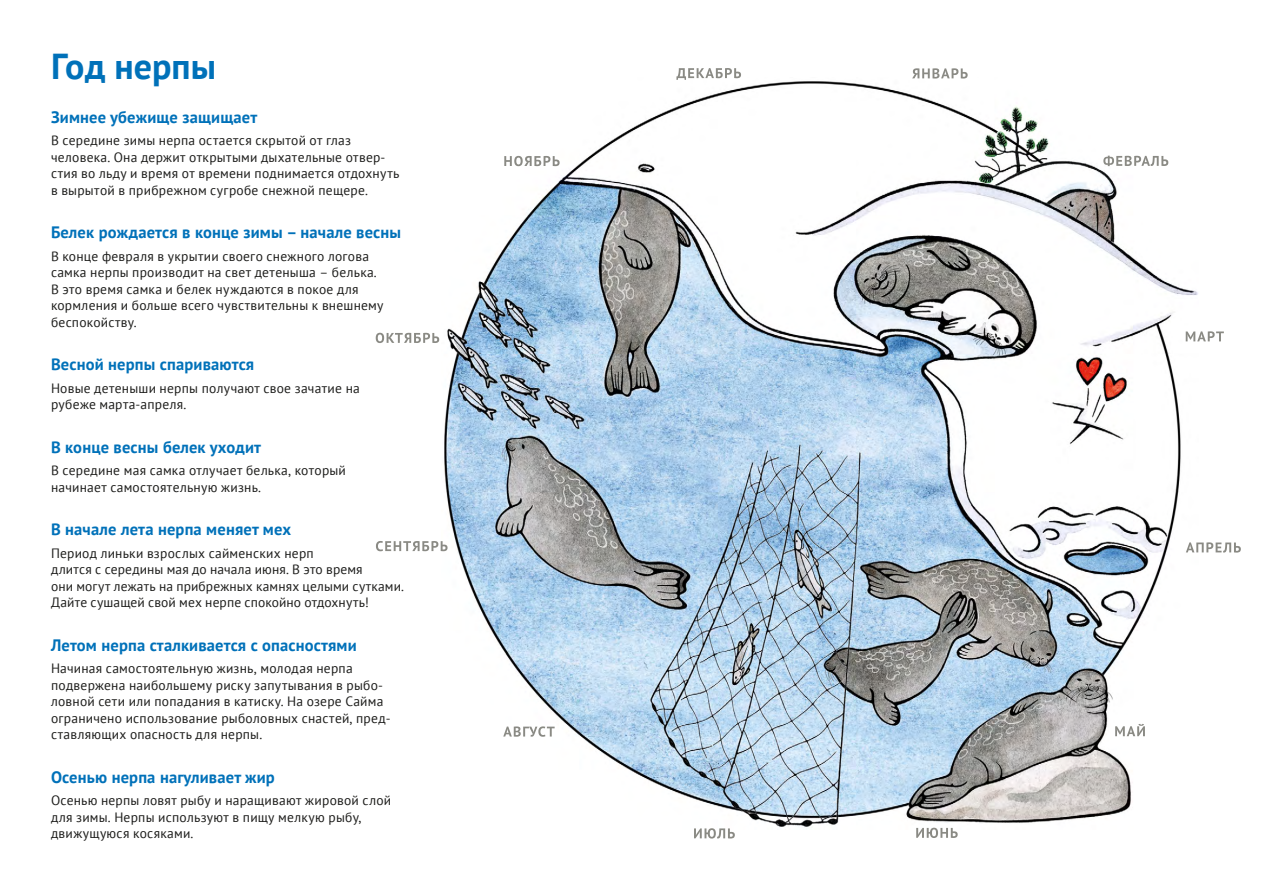
<style>
.page{position:relative;width:1263px;height:893px;background:#fff}
.page>*{position:absolute;margin:0;border:0;box-sizing:border-box;transform-origin:0 0}
.Pääotsikko_24_22pt{font:700 36px "PT Sans";color:#0071b9}
.Väliotsikko_11_11pt{font:700 16.5px "PT Sans";letter-spacing:.01em;color:#0071b9}
.Ei_sisenn__leipäteks{font:13.5px/16.5px "PT Sans";letter-spacing:.015em;color:#1d1d1b}
</style>
<div class="page">
<img style="left:447px;top:81px;width:751px;height:747px">
<svg style="left:912px;top:68px;width:56px;height:11px"></svg>
<svg style="left:1186px;top:331px;width:38px;height:10px"></svg>
<svg style="left:1103px;top:156px;width:65px;height:10px"></svg>
<svg style="left:1186px;top:542px;width:55px;height:11px"></svg>
<svg style="left:1115px;top:724px;width:30px;height:12px"></svg>
<svg style="left:916px;top:828px;width:42px;height:10px"></svg>
<svg style="left:694px;top:828px;width:41px;height:10px"></svg>
<svg style="left:503px;top:726px;width:52px;height:11px"></svg>
<svg style="left:504px;top:156px;width:56px;height:10px"></svg>
<svg style="left:676px;top:68px;width:65px;height:12px"></svg>
<svg style="left:837px;top:81px;width:1px;height:747px"></svg>
<svg style="left:376px;top:332px;width:71px;height:220px"></svg>
<svg style="left:888px;top:81px;width:1px;height:747px"></svg>
<svg style="left:787px;top:81px;width:1px;height:747px"></svg>
<svg style="left:462px;top:81px;width:1px;height:747px"></svg>
<p class="Pääotsikko_24_22pt" style="left:51px;top:43px;width:166px">Год нерпы</p>
<p class="Väliotsikko_11_11pt" style="left:51px;top:106px;width:208px">Зимнее убежище защищает</p>
<p class="Ei_sisenn__leipäteks" style="left:51px;top:132px;width:350px">В середине зимы нерпа остается скрытой от глаз человека. Она держит открытыми дыхательные отвер&shy;стия во льду и время от времени поднимается отдохнуть в вырытой в прибрежном сугробе снежной пещере.</p>
<p class="Väliotsikko_11_11pt" style="left:51px;top:221px;width:352px">Белек рождается в конце зимы – начале весны</p>
<p class="Ei_sisenn__leipäteks" style="left:51px;top:247px;width:334px">В конце февраля в укрытии своего снежного логова самка нерпы производит на свет детеныша – белька.<br>В это время самка и белек нуждаются в покое для кормления и больше всего чувствительны к внешнему беспокойству.</p>
<p class="Väliotsikko_11_11pt" style="left:51px;top:353px;width:205px">Весной нерпы спариваются</p>
<p class="Ei_sisenn__leipäteks" style="left:51px;top:379px;width:310px">Новые детеныши нерпы получают свое зачатие на рубеже марта-апреля.</p>
<p class="Väliotsikko_11_11pt" style="left:51px;top:436px;width:212px">В конце весны белек уходит</p>
<p class="Ei_sisenn__leipäteks" style="left:51px;top:462px;width:296px">В середине мая самка отлучает белька, который начинает самостоятельную жизнь.</p>
<p class="Väliotsikko_11_11pt" style="left:51px;top:518px;width:242px">В начале лета нерпа меняет мех</p>
<p class="Ei_sisenn__leipäteks" style="left:51px;top:544px;width:354px">Период линьки взрослых сайменских нерп<br>длится с середины мая до начала июня. В это время<br>они могут лежать на прибрежных камнях целыми сутками.<br>Дайте сушащей свой мех нерпе спокойно отдохнуть!</p>
<p class="Väliotsikko_11_11pt" style="left:51px;top:634px;width:307px">Летом нерпа сталкивается с опасностями</p>
<p class="Ei_sisenn__leipäteks" style="left:51px;top:660px;width:341px">Начиная самостоятельную жизнь, молодая нерпа подвержена наибольшему риску запутывания в рыбо&shy;ловной сети или попадания в катиску. На озере Сайма ограничено использование рыболовных снастей, пред&shy;ставляющих опасность для нерпы.</p>
<p class="Väliotsikko_11_11pt" style="left:51px;top:766px;width:225px">Осенью нерпа нагуливает жир</p>
<p class="Ei_sisenn__leipäteks" style="left:51px;top:792px;width:342px">Осенью нерпы ловят рыбу и наращивают жировой слой для зимы. Нерпы используют в пищу мелкую рыбу, движущуюся косяками.</p>
</div>
